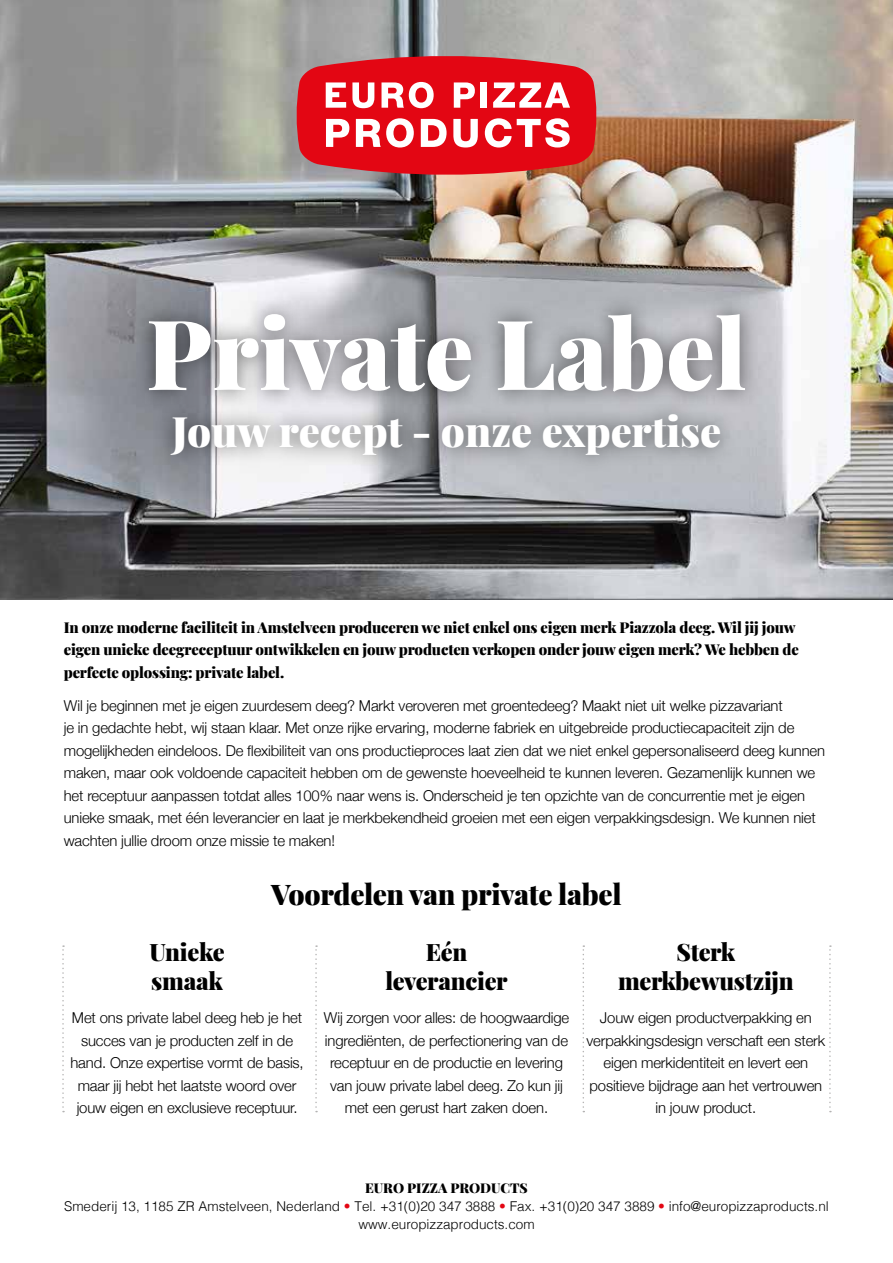
<style>
.page{position:relative;width:893px;height:1263px;background:#fff}
.page>*{position:absolute;margin:0;border:0;box-sizing:border-box;transform-origin:0 0}
.t1{font:900 97.2px "Playfair Display";color:#fff}
.t2{font:900 42px "Playfair Display";color:#fff}
.t3{font:900 28.5px "Playfair Display";letter-spacing:-.01em;color:#000}
.t4{font:900 24px/29.7px "Playfair Display";letter-spacing:-.01em;color:#000;text-align:center}
.t5{font:300 15px/22.5px "Helvetica Neue";letter-spacing:-.01em;color:#000;text-align:center}
.t6{font:900 15px/22.5px "Playfair Display";letter-spacing:-.01em;color:#000}
.t7{font:300 13.5px/18px "Helvetica";color:#000;text-align:center}
.t8{font:900 13.5px "Playfair Display";color:#000}
.s1{color:#e30613}
</style>
<div class="page">
<img style="left:0;top:0;width:893px;height:600px">
<svg style="left:583px;top:945px;width:1px;height:167px"></svg>
<svg style="left:829px;top:945px;width:2px;height:167px"></svg>
<svg style="left:62px;top:945px;width:2px;height:167px"></svg>
<svg style="left:315px;top:945px;width:2px;height:167px"></svg>
<div style="left:132px;top:294px;width:631px;height:180px;background:#000;opacity:.55"></div>
<svg style="left:296px;top:53px;width:301px;height:125px"></svg>
<h1 class="t1" style="left:146px;top:277px;width:602px">Private Label</h1>
<h2 class="t2" style="left:172px;top:398px;width:551px">Jouw recept - onze expertise</h2>
<p class="t6" style="left:64px;top:615px;width:736px">In onze moderne faciliteit in Amstelveen produceren we niet enkel ons eigen merk Piazzola deeg. Wil jij jouw eigen unieke deegreceptuur ontwikkelen en jouw producten verkopen onder jouw eigen merk? We hebben de perfecte oplossing: private label.</p>
<p class="t5" style="left:64px;top:693px;width:763px;text-align:left">Wil je beginnen met je eigen zuurdesem deeg? Markt veroveren met groentedeeg? Maakt niet uit welke pizzavariant<br>je in gedachte hebt, wij staan klaar. Met onze rijke ervaring, moderne fabriek en uitgebreide productiecapaciteit zijn de mogelijkheden eindeloos. De flexibiliteit van ons productieproces laat zien dat we niet enkel gepersonaliseerd deeg kunnen maken, maar ook voldoende capaciteit hebben om de gewenste hoeveelheid te kunnen leveren. Gezamenlijk kunnen we het receptuur aanpassen totdat alles 100% naar wens is. Onderscheid je ten opzichte van de concurrentie met je eigen unieke smaak, met één leverancier en laat je merkbekendheid groeien met een eigen verpakkingsdesign. We kunnen niet wachten jullie droom onze missie te maken!</p>
<h3 class="t3" style="left:271px;top:871px;width:352px">Voordelen van private label</h3>
<h3 class="t4" style="left:149px;top:935px;width:77px;text-align:left">Unieke smaak</h3>
<p class="t5" style="left:70px;top:1005px;width:235px">Met ons private label deeg heb je het succes van je producten zelf in de hand. Onze expertise vormt de basis, maar jij hebt het laatste woord over jouw eigen en exclusieve receptuur.</p>
<h3 class="t4" style="left:385px;top:935px;width:124px">Eén leverancier</h3>
<p class="t5" style="left:324px;top:1005px;width:247px">Wij zorgen voor alles: de hoogwaardige ingrediënten, de perfectionering van de receptuur en de productie en levering van jouw private label deeg. Zo kun jij met een gerust hart zaken doen.</p>
<h3 class="t4" style="left:618px;top:935px;width:177px">Sterk merkbewustzijn</h3>
<p class="t5" style="left:587px;top:1005px;width:240px">Jouw eigen productverpakking en verpakkingsdesign verschaft een sterk eigen merkidentiteit en levert een positieve bijdrage aan het vertrouwen in jouw product.</p>
<p class="t8" style="left:365px;top:1177px;width:164px">EURO PIZZA PRODUCTS</p>
<p class="t7" style="left:64px;top:1196px;width:766px">Smederij 13, 1185 ZR Amstelveen, Nederland <span class="s1">•</span> Tel. +31(0)20 347 3888 <span class="s1">•</span> Fax. +31(0)20 347 3889 <span class="s1">•</span> info@europizzaproducts.nl www.europizzaproducts.com</p>
</div>
